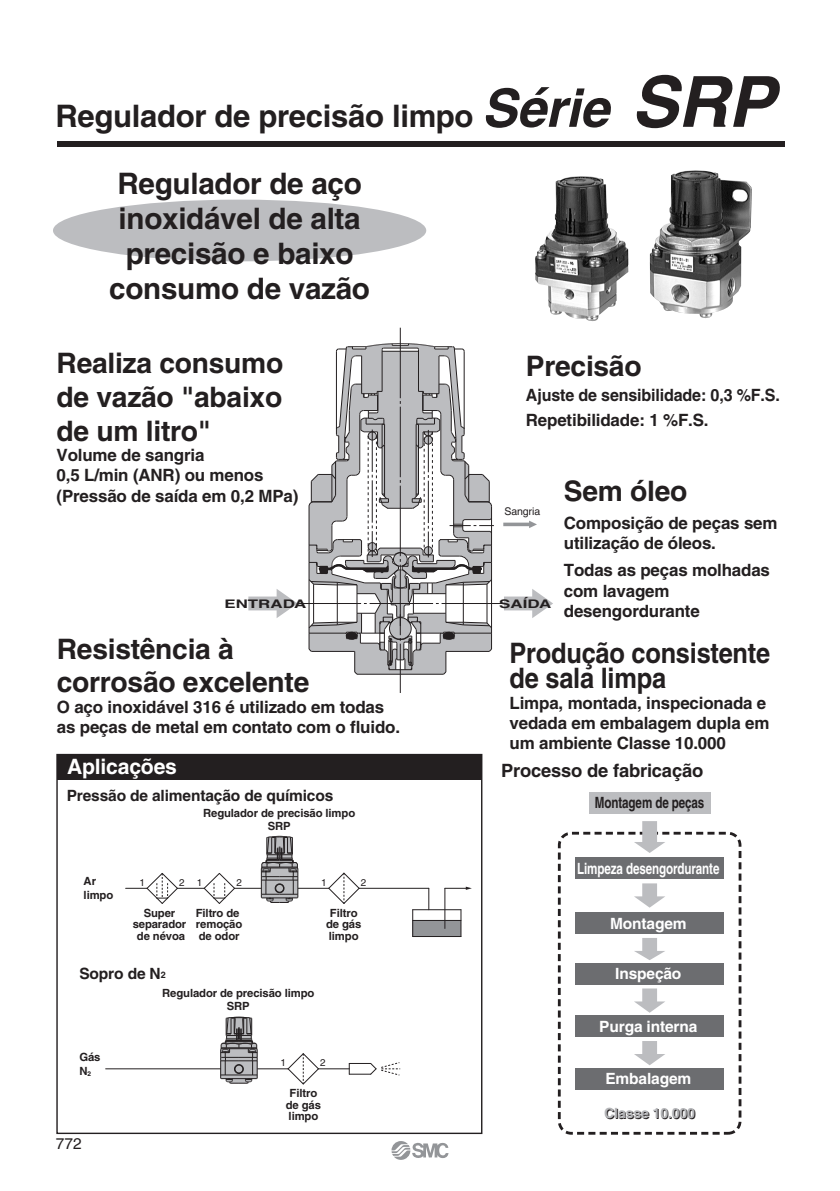
<style>
.page{position:relative;width:840px;height:1191px;background:#fff}
.page>*{position:absolute;margin:0;border:0;box-sizing:border-box;transform-origin:0 0}
.t1{font:700 31px "Helvetica";letter-spacing:-.01em;color:#231f20}
.t2{font:700 29.6px/35.2px "Helvetica";letter-spacing:-.01em;color:#231f20;text-align:center}
.t3{font:700 28.2px/33.8px "Helvetica";letter-spacing:-.01em;color:#231f20}
.t4{font:700 28.2px/25.4px "Helvetica";letter-spacing:-.01em;color:#231f20;scale:.9 1}
.t5{font:700 21.2px "Helvetica";letter-spacing:-.01em;color:#fff}
.t6{font:700 18.4px "Helvetica";letter-spacing:-.01em;color:#231f20}
.t7{font:700 17px/20.4px "Helvetica";letter-spacing:-.01em;color:#231f20}
.t8{font:700 17px/25.4px "Helvetica";letter-spacing:-.01em;color:#231f20;scale:.95 1}
.t9{font:700 15.6px "Helvetica";letter-spacing:-.01em;color:#231f20}
.t10{font:700 15.6px "Helvetica";letter-spacing:-.01em;color:#fff}
.t11{font:700 15.6px "Helvetica";letter-spacing:-.01em;color:#fff;scale:.75 1}
.t12{font:700 15.6px "Helvetica";letter-spacing:-.01em;color:#231f20;scale:.75 1}
.t13{font:15.6px "Helvetica";color:#231f20}
.t14{font:700 14.2px "Helvetica";letter-spacing:-.01em;color:#231f20}
.t15{font:700 11.8px "Helvetica";color:#231f20;scale:1.43 1}
.t16{font:700 11.2px/11.2px "Helvetica";letter-spacing:-.01em;color:#231f20;text-align:center}
.t17{font:10.6px "Helvetica";letter-spacing:-.01em;color:#231f20}
.t18{font:9.8px "Helvetica";color:#231f20}
.s1{font-style:italic;font-size:52.8px}
.s2{font-style:italic;font-size:70.4px}
.s3{font-size:9px}
</style>
<div class="page">
<div style="left:412px;top:920px;width:48px;height:16px;background:#939598"></div>
<hr style="left:298px;top:888px;width:30px;height:1px;background:#231f20">
<hr style="left:359px;top:888px;width:69px;height:1px;background:#231f20">
<svg style="left:428px;top:888px;width:1px;height:21px"></svg>
<hr style="left:412px;top:920px;width:48px;height:1px;background:#231f20">
<svg style="left:460px;top:909px;width:1px;height:27px"></svg>
<svg style="left:412px;top:910px;width:1px;height:26px"></svg>
<hr style="left:257px;top:1068px;width:31px;height:1px;background:#231f20">
<hr style="left:106px;top:1068px;width:114px;height:1px;background:#231f20">
<hr style="left:318px;top:1068px;width:31px;height:1px;background:#231f20">
<svg style="left:444px;top:886px;width:27px;height:4px"></svg>
<hr style="left:444px;top:888px;width:1px;height:40px;background:#231f20">
<hr style="left:412px;top:909px;width:48px;height:1px;background:#231f20">
<hr style="left:412px;top:936px;width:48px;height:1px;background:#231f20">
<svg style="left:349px;top:1062px;width:51px;height:13px"></svg>
<svg style="left:287px;top:1053px;width:32px;height:31px"></svg>
<svg style="left:328px;top:872px;width:32px;height:32px"></svg>
<svg style="left:125px;top:836px;width:173px;height:68px"></svg>
<svg style="left:220px;top:1016px;width:38px;height:67px;background:#939294"></svg>
<img style="left:535px;top:170px;width:216px;height:151px">
<div style="left:57px;top:754px;width:424px;height:26px;background:#231f20"></div>
<div style="left:588px;top:791px;width:122px;height:22px;background:#bcbdc0"></div>
<div style="left:557px;top:831px;width:184px;height:303px;border:3px dashed #231f20;border-radius:12px"></div>
<div style="left:58px;top:141px;width:726px;height:6px;background:#231f20"></div>
<svg style="left:633px;top:821px;width:32px;height:32px"></svg>
<svg style="left:634px;top:883px;width:31px;height:24px"></svg>
<svg style="left:634px;top:938px;width:31px;height:22px"></svg>
<svg style="left:634px;top:988px;width:31px;height:24px"></svg>
<svg style="left:634px;top:1041px;width:31px;height:24px"></svg>
<svg style="left:248px;top:328px;width:305px;height:365px"></svg>
<div style="left:53px;top:200px;width:373px;height:61px;background:#bcbdc0;border-radius:50%"></div>
<div style="left:575px;top:857px;width:148px;height:22px;background:#6c6d70"></div>
<div style="left:575px;top:912px;width:148px;height:22px;background:#6c6d70"></div>
<div style="left:575px;top:962px;width:148px;height:22px;background:#6c6d70"></div>
<div style="left:575px;top:1015px;width:148px;height:22px;background:#6c6d70"></div>
<div style="left:575px;top:1067px;width:148px;height:22px;background:#6c6d70"></div>
<svg style="left:391px;top:1141px;width:57px;height:18px"></svg>
<p class="t1" style="left:55px;top:97px;width:720px">Regulador de precisão limpo <span class="s1">Série</span> <span class="s2">SRP</span></p>
<p class="t2" style="left:109px;top:165px;width:262px">Regulador de aço inoxidável de alta precisão e baixo consumo de vazão</p>
<p class="t3" style="left:57px;top:346px;width:228px;text-align:justify">Realiza consumo de vazão "abaixo de um litro"</p>
<p class="t7" style="left:57px;top:444px;width:243px">Volume de sangria<br>0,5 L/min (ANR) ou menos (Pressão de saída em 0,2 MPa)</p>
<p class="t3" style="left:525px;top:348px;width:117px">Precisão</p>
<p class="t8" style="left:525px;top:382px;width:269px">Ajuste de sensibilidade: 0,3 %F.S.<br>Repetibilidade: 1 %F.S.</p>
<p class="t3" style="left:563px;top:474px;width:125px">Sem óleo</p>
<p class="t7" style="left:563px;top:512px;width:215px">Composição de peças sem utilização de óleos.</p>
<p class="t7" style="left:563px;top:560px;width:207px">Todas as peças molhadas com lavagem desengordurante</p>
<p class="t4" style="left:509px;top:640px;width:291px">Produção consistente de sala limpa</p>
<p class="t7" style="left:509px;top:692px;width:261px">Limpa, montada, inspecionada e vedada em embalagem dupla em um ambiente Classe 10.000</p>
<p class="t17" style="left:504px;top:505px;width:37px">Sangria</p>
<p class="t15" style="left:224px;top:597px;width:59px">ENTRADA</p>
<p class="t15" style="left:499px;top:597px;width:38px">SAÍDA</p>
<p class="t3" style="left:57px;top:631px;width:254px">Resistência à corrosão excelente</p>
<p class="t7" style="left:57px;top:696px;width:344px">O aço inoxidável 316 é utilizado em todas as peças de metal em contato com o fluido.</p>
<p class="t5" style="left:67px;top:753px;width:111px">Aplicações</p>
<p class="t9" style="left:67px;top:785px;width:268px">Pressão de alimentação de químicos</p>
<p class="t16" style="left:84px;top:874px;width:31px;line-height:13.6px;text-align:left">Ar limpo</p>
<p class="t16" style="left:203px;top:806px;width:153px;line-height:13.6px">Regulador de precisão limpo<br>SRP</p>
<p class="t18" style="left:139px;top:876px;width:7px">1</p>
<p class="t18" style="left:179px;top:876px;width:24px">2 1</p>
<p class="t18" style="left:236px;top:876px;width:7px">2</p>
<p class="t18" style="left:321px;top:876px;width:7px">1</p>
<p class="t18" style="left:361px;top:876px;width:7px">2</p>
<p class="t16" style="left:133px;top:907px;width:55px">Super separador de névoa</p>
<p class="t16" style="left:196px;top:907px;width:48px;text-align:left">Filtro de remoção de odor</p>
<p class="t16" style="left:326px;top:907px;width:37px">Filtro de gás limpo</p>
<p class="t9" style="left:79px;top:963px;width:88px">Sopro de N<span class="s3">2</span></p>
<p class="t16" style="left:79px;top:1050px;width:23px;line-height:13.6px;text-align:left">Gás<br>N<sub>2</sub></p>
<p class="t13" style="left:56px;top:1134px;width:27px">772</p>
<p class="t16" style="left:162px;top:985px;width:153px;line-height:13.6px">Regulador de precisão limpo<br>SRP</p>
<p class="t18" style="left:280px;top:1057px;width:7px">1</p>
<p class="t18" style="left:320px;top:1057px;width:7px">2</p>
<p class="t16" style="left:286px;top:1087px;width:37px">Filtro de gás limpo</p>
<p class="t6" style="left:501px;top:759px;width:203px">Processo de fabricação</p>
<p class="t12" style="left:594px;top:793px;width:147px">Montagem de peças</p>
<p class="t11" style="left:577px;top:859px;width:191px">Limpeza desengordurante</p>
<p class="t10" style="left:609px;top:913px;width:78px">Montagem</p>
<p class="t10" style="left:615px;top:964px;width:68px">Inspeção</p>
<p class="t10" style="left:599px;top:1016px;width:100px">Purga interna</p>
<p class="t10" style="left:605px;top:1069px;width:87px">Embalagem</p>
<p class="t14" style="left:604px;top:1105px;width:92px">Classe 10.000</p>
</div>
